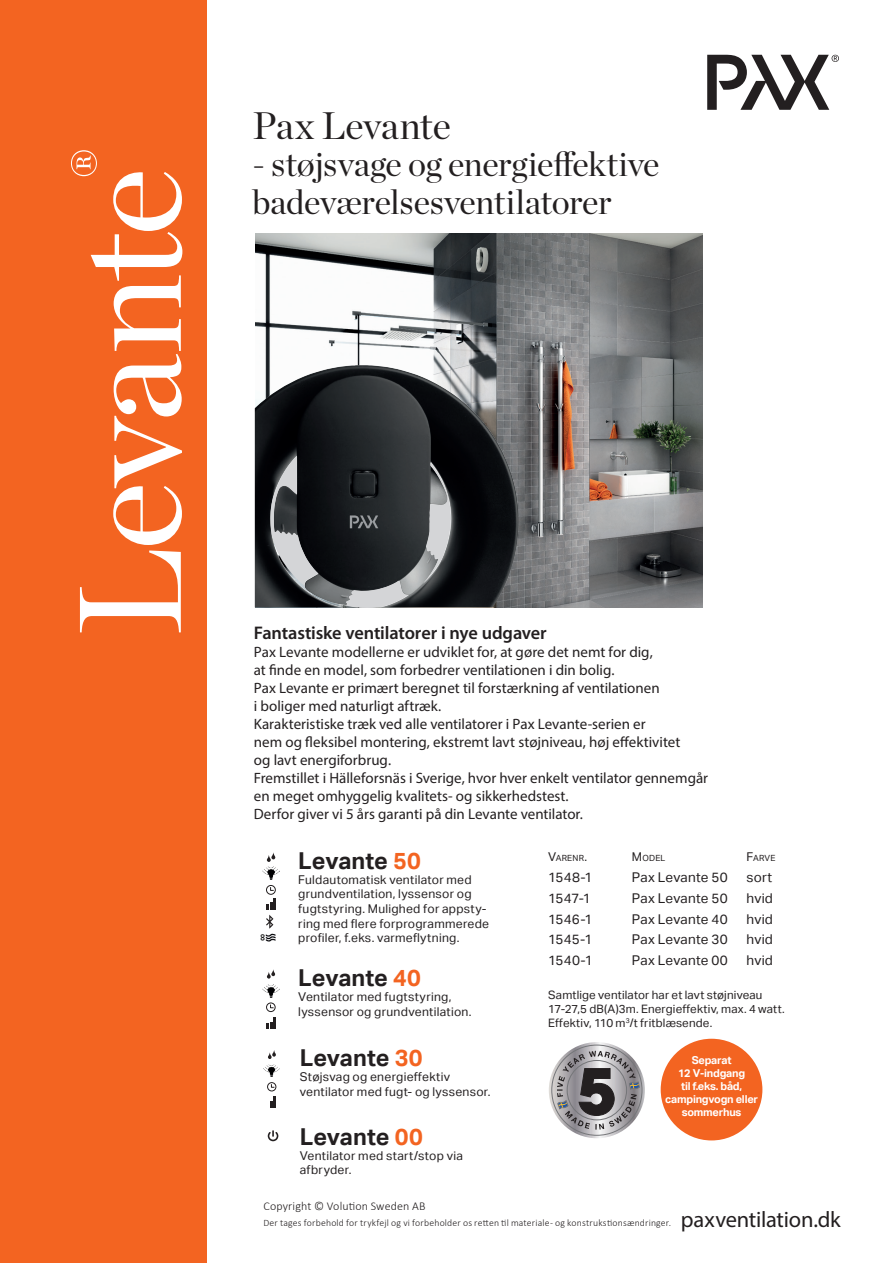
<style>
.page{position:relative;width:893px;height:1263px;background:#fff}
.page>*{position:absolute;margin:0;border:0;box-sizing:border-box;transform-origin:0 0}
.t1{font:144.75px "Chronicle Display";letter-spacing:-.03em;color:#fff}
.t2{font:38.25px "Chronicle Display";letter-spacing:-.005em;color:#231f20}
.t3{font:34.5px/37.5px "Chronicle Display";letter-spacing:-.01em;color:#231f20}
.t4{font:700 23.25px "Aktiv Grotesk";letter-spacing:.005em;color:#231f20}
.t5{font:22.5px "Myriad Pro";letter-spacing:-.01em;color:#231f20}
.t6{font:600 18.3px "Myriad Pro";letter-spacing:-.01em;color:#231f20}
.t7{font:15px/18px "Myriad Pro";color:#231f20}
.t8{font:13.5px "Aktiv Grotesk";letter-spacing:.015em;color:#231f20}
.t9{font:12.15px/14.5px "Aktiv Grotesk";letter-spacing:.02em;color:#231f20}
.t10{font:300 12px "Calibri";letter-spacing:.015em;color:#231f20}
.t11{font:11.55px/14px "Aktiv Grotesk";letter-spacing:.015em;color:#231f20}
.t12{font:11.55px "Aktiv Grotesk Corp";color:#000001}
.t13{font:700 10.95px/13px "Aktiv Grotesk Corp";letter-spacing:-.02em;color:#fff;text-align:center}
.t14{font:300 9.75px "Calibri";letter-spacing:.02em;color:#231f20}
.t15{font:8.55px "Aktiv Grotesk";letter-spacing:.025em;color:#231f20}
.s1{color:#f36421}
.s2{font-size:12.15px}
</style>
<div class="page">
<svg style="left:707px;top:55px;width:132px;height:55px"></svg>
<img style="left:256px;top:233px;width:446px;height:374px">
<svg style="left:549px;top:1042px;width:96px;height:96px"></svg>
<svg style="left:551px;top:1045px;width:91px;height:91px"></svg>
<img style="left:255px;top:365px;width:264px;height:242px">
<div style="left:0;top:0;width:206px;height:1263px;background:#f36421"></div>
<svg style="left:266px;top:1017px;width:10px;height:12px"></svg>
<svg style="left:267px;top:969px;width:8px;height:10px"></svg>
<div style="left:266px;top:1002px;width:10px;height:10px;border:1px solid #231f20;border-radius:50%"></div>
<img style="left:262px;top:984px;width:17px;height:13px">
<svg style="left:267px;top:852px;width:8px;height:10px"></svg>
<div style="left:266px;top:885px;width:10px;height:10px;border:1px solid #231f20;border-radius:50%"></div>
<svg style="left:270px;top:887px;width:4px;height:4px"></svg>
<img style="left:262px;top:866px;width:18px;height:14px">
<svg style="left:265px;top:898px;width:11px;height:44px"></svg>
<svg style="left:270px;top:1096px;width:6px;height:12px"></svg>
<svg style="left:268px;top:1050px;width:8px;height:9px"></svg>
<div style="left:267px;top:1082px;width:9px;height:9px;border:1px solid #231f20;border-radius:50%"></div>
<svg style="left:271px;top:1084px;width:4px;height:4px"></svg>
<img style="left:263px;top:1064px;width:17px;height:13px">
<svg style="left:268px;top:1130px;width:10px;height:11px"></svg>
<div style="left:661px;top:1039px;width:101px;height:101px;background:#f36421;border-radius:50%"></div>
<h1 class="t1" style="left:19px;top:637px;width:492px;rotate:-90deg">Levante<sup>®</sup></h1>
<h2 class="t2" style="left:253px;top:96px;width:200px">Pax Levante</h2>
<h3 class="t3" style="left:253px;top:143px;width:409px">- støjsvage og energieffektive badeværelsesventilatorer</h3>
<p class="t6" style="left:254px;top:621px;width:294px">Fantastiske ventilatorer i nye udgaver</p>
<p class="t7" style="left:254px;top:643px;width:456px">Pax Levante modellerne er udviklet for, at gøre det nemt for dig,<br>at finde en model, som forbedrer ventilationen i din bolig.<br>Pax Levante er primært beregnet til forstærkning af ventilationen<br>i boliger med naturligt aftræk.<br>Karakteristiske træk ved alle ventilatorer i Pax Levante-serien er<br>nem og fleksibel montering, ekstremt lavt støjniveau, høj effektivitet<br>og lavt energiforbrug.<br>Fremstillet i Hälleforsnäs i Sverige, hvor hver enkelt ventilator gennemgår en meget omhyggelig kvalitets- og sikkerhedstest.<br>Derfor giver vi 5 års garanti på din Levante ventilator.</p>
<p class="t12" style="left:270px;top:934px;width:8px;rotate:90deg">∞</p>
<h3 class="t4" style="left:298px;top:848px;width:124px">Levante <span class="s1">50</span></h3>
<p class="t9" style="left:298px;top:872px;width:192px">Fuldautomatisk ventilator med grundventilation, lyssensor og fugtstyring. Mulighed for appsty&shy;ring med flere forprogrammerede profiler, f.eks. varmeflytning.</p>
<h3 class="t4" style="left:298px;top:965px;width:124px">Levante <span class="s1">40</span></h3>
<p class="t9" style="left:298px;top:989px;width:175px;line-height:15px">Ventilator med fugtstyring, lyssensor og grundventilation.</p>
<h3 class="t4" style="left:300px;top:1045px;width:124px">Levante <span class="s1">30</span></h3>
<p class="t9" style="left:300px;top:1069px;width:192px">Støjsvag og energieffektiv ventilator med fugt- og lyssensor.</p>
<h3 class="t4" style="left:300px;top:1123px;width:125px">Levante <span class="s1">00</span></h3>
<p class="t9" style="left:300px;top:1148px;width:165px">Ventilator med start/stop via afbryder.</p>
<p class="t15" style="left:548px;top:853px;width:40px"><span class="s2">V</span>ARENR<span class="s2">.</span></p>
<p class="t15" style="left:632px;top:853px;width:35px"><span class="s2">M</span>ODEL</p>
<p class="t15" style="left:746px;top:853px;width:30px"><span class="s2">F</span>ARVE</p>
<p class="t8" style="left:548px;top:869px;width:46px">1548-1</p>
<p class="t8" style="left:632px;top:869px;width:97px">Pax Levante 50</p>
<p class="t8" style="left:746px;top:869px;width:27px">sort</p>
<p class="t8" style="left:548px;top:890px;width:44px">1547-1</p>
<p class="t8" style="left:632px;top:890px;width:97px">Pax Levante 50</p>
<p class="t8" style="left:746px;top:890px;width:28px">hvid</p>
<p class="t8" style="left:548px;top:911px;width:46px">1546-1</p>
<p class="t8" style="left:632px;top:911px;width:97px">Pax Levante 40</p>
<p class="t8" style="left:746px;top:911px;width:28px">hvid</p>
<p class="t8" style="left:548px;top:932px;width:46px">1545-1</p>
<p class="t8" style="left:632px;top:932px;width:97px">Pax Levante 30</p>
<p class="t8" style="left:746px;top:932px;width:28px">hvid</p>
<p class="t8" style="left:548px;top:952px;width:46px">1540-1</p>
<p class="t8" style="left:632px;top:952px;width:98px">Pax Levante 00</p>
<p class="t8" style="left:746px;top:952px;width:28px">hvid</p>
<p class="t11" style="left:548px;top:988px;width:238px">Samtlige ventilator har et lavt støjniveau<br>17-27,5 dB(A)3m. Energieffektiv, max. 4 watt.<br>Effektiv, 110 m<sup>3</sup>/t fritblæsende.</p>
<p class="t13" style="left:665px;top:1053px;width:94px">Separat<br>12 V-indgang<br>til f.eks. båd, campingvogn eller sommerhus</p>
<p class="t10" style="left:263px;top:1198px;width:164px">Copyright © Volution Sweden AB</p>
<p class="t14" style="left:263px;top:1217px;width:409px">Der tages forbehold for trykfejl og vi forbeholder os retten til materiale- og konstrukstionsændringer.</p>
<h3 class="t5" style="left:681px;top:1205px;width:161px">paxventilation.dk</h3>
</div>
